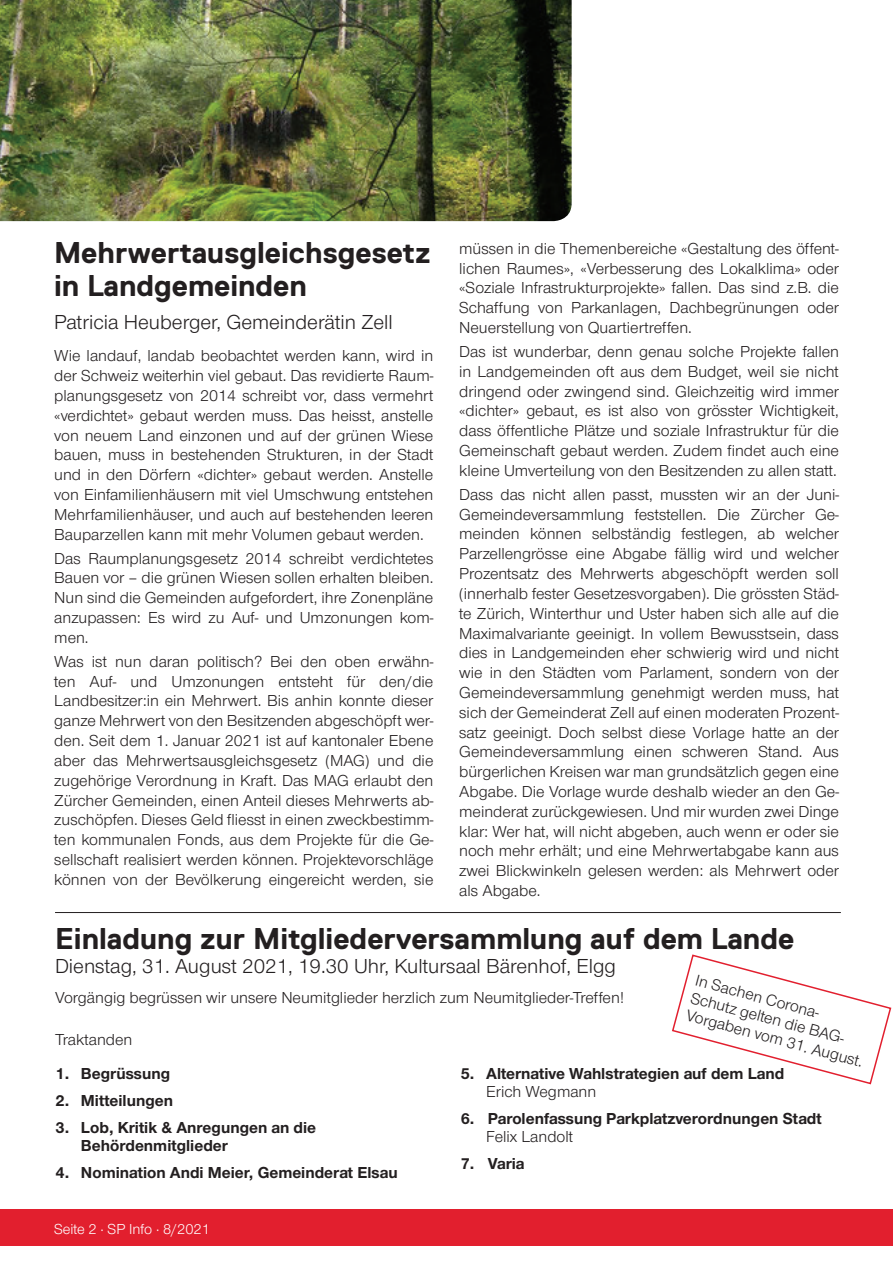
<style>
.page{position:relative;width:893px;height:1263px;background:#fff}
.page>*{position:absolute;margin:0;border:0;box-sizing:border-box;transform-origin:0 0}
.t1{font:700 30px/33px "Replica";color:#231f20}
.t2{font:21px "Nimbus San Nov";color:#231f20}
.t3{font:16.5px/19.8px "Nimbus San Nov";color:#231f20;text-align:justify}
.t4{font:700 16.5px/18px "Nimbus San Nov";color:#231f20}
.t5{font:15px "Nimbus San Nov";color:#fff}
</style>
<div class="page">
<div style="left:0;top:1209px;width:893px;height:37px;background:#e21f2e"></div>
<img style="left:0;top:0;width:572px;height:221px">
<hr style="left:55px;top:912px;width:786px;height:1px;background:#231f20">
<svg style="left:672px;top:954px;width:220px;height:131px"></svg>
<h1 class="t1" style="left:54px;top:236px;width:378px">Mehrwertausgleichsgesetz in Landgemeinden</h1>
<p class="t2" style="left:54px;top:310px;width:340px">Patricia Heuberger, Gemeinderätin Zell</p>
<p class="t3" style="left:54px;top:346px;width:381px">Wie landauf, landab beobachtet werden kann, wird in der Schweiz weiterhin viel gebaut. Das revidierte Raum&shy;planungsgesetz von 2014 schreibt vor, dass vermehrt «verdichtet» gebaut werden muss. Das heisst, anstelle von neuem Land einzonen und auf der grünen Wiese bauen, muss in bestehenden Strukturen, in der Stadt und in den Dörfern «dichter» gebaut werden. Anstelle von Einfamilienhäusern mit viel Umschwung entstehen Mehrfamilienhäuser, und auch auf bestehenden leeren Bauparzellen kann mit mehr Volumen gebaut werden.</p>
<p class="t3" style="left:54px;top:548px;width:381px">Das Raumplanungsgesetz 2014 schreibt verdichtetes Bauen vor – die grünen Wiesen sollen erhalten bleiben.<br>Nun sind die Gemeinden aufgefordert, ihre Zonenpläne anzupassen: Es wird zu Auf- und Umzonungen kom&shy;men.</p>
<p class="t3" style="left:54px;top:652px;width:381px">Was ist nun daran politisch? Bei den oben erwähn&shy;ten Auf- und Umzonungen entsteht für den/die Landbesitzer:in ein Mehrwert. Bis anhin konnte dieser ganze Mehrwert von den Besitzenden abgeschöpft wer&shy;den. Seit dem 1. Januar 2021 ist auf kantonaler Ebene aber das Mehrwertsausgleichsgesetz (MAG) und die zugehörige Verordnung in Kraft. Das MAG erlaubt den Zürcher Gemeinden, einen Anteil dieses Mehrwerts ab&shy;zuschöpfen. Dieses Geld fliesst in einen zweckbestimm&shy;ten kommunalen Fonds, aus dem Projekte für die Ge&shy;sellschaft realisiert werden können. Projektevorschläge können von der Bevölkerung eingereicht werden, sie</p>
<p class="t3" style="left:459px;top:238px;width:381px">müssen in die Themenbereiche «Gestaltung des öffent&shy;lichen Raumes», «Verbesserung des Lokalklima» oder «Soziale Infrastrukturprojekte» fallen. Das sind z.B. die Schaffung von Parkanlagen, Dachbegrünungen oder Neuerstellung von Quartiertreffen.</p>
<p class="t3" style="left:459px;top:342px;width:381px">Das ist wunderbar, denn genau solche Projekte fallen in Landgemeinden oft aus dem Budget, weil sie nicht dringend oder zwingend sind. Gleichzeitig wird immer «dichter» gebaut, es ist also von grösster Wichtigkeit, dass öffentliche Plätze und soziale Infrastruktur für die Gemeinschaft gebaut werden. Zudem findet auch eine kleine Umverteilung von den Besitzenden zu allen statt.</p>
<p class="t3" style="left:459px;top:485px;width:381px">Dass das nicht allen passt, mussten wir an der Juni-Gemeindeversammlung feststellen. Die Zürcher Ge&shy;meinden können selbständig festlegen, ab welcher Parzellengrösse eine Abgabe fällig wird und welcher Prozentsatz des Mehrwerts abgeschöpft werden soll (innerhalb fester Gesetzesvorgaben). Die grössten Städ&shy;te Zürich, Winterthur und Uster haben sich alle auf die Maximalvariante geeinigt. In vollem Bewusstsein, dass dies in Landgemeinden eher schwierig wird und nicht wie in den Städten vom Parlament, sondern von der Gemeindeversammlung genehmigt werden muss, hat sich der Gemeinderat Zell auf einen moderaten Prozent&shy;satz geeinigt. Doch selbst diese Vorlage hatte an der Gemeindeversammlung einen schweren Stand. Aus bürgerlichen Kreisen war man grundsätzlich gegen eine Abgabe. Die Vorlage wurde deshalb wieder an den Ge&shy;meinderat zurückgewiesen. Und mir wurden zwei Dinge klar: Wer hat, will nicht abgeben, auch wenn er oder sie noch mehr erhält; und eine Mehrwertabgabe kann aus zwei Blickwinkeln gelesen werden: als Mehrwert oder als Abgabe.</p>
<h1 class="t1" style="left:55px;top:922px;width:741px">Einladung zur Mitgliederversammlung auf dem Lande</h1>
<p class="t2" style="left:55px;top:954px;width:562px">Dienstag, 31. August 2021, 19.30 Uhr, Kultursaal Bärenhof, Elgg</p>
<p class="t3" style="left:55px;top:987px;width:571px">Vorgängig begrüssen wir unsere Neumitglieder herzlich zum Neumitglieder-Treffen!</p>
<p class="t3" style="left:55px;top:1029px;width:79px">Traktanden</p>
<p class="t3" style="left:698px;top:971px;width:184px;line-height:18px;text-align:left;rotate:15deg">In Sachen Corona-<br>Schutz gelten die BAG-<br>Vorgaben vom 31. August.</p>
<p class="t4" style="left:55px;top:1064px;width:116px">1. Begrüssung</p>
<p class="t4" style="left:55px;top:1091px;width:119px">2. Mitteilungen</p>
<p class="t4" style="left:81px;top:1118px;width:237px;text-indent:-26px">3. Lob, Kritik &amp; Anregungen an die<br>Behördenmitglieder</p>
<p class="t4" style="left:55px;top:1163px;width:344px">4. Nomination Andi Meier, Gemeinderat Elsau</p>
<p class="t4" style="left:461px;top:1064px;width:325px">5. Alternative Wahlstrategien auf dem Land</p>
<p class="t3" style="left:486px;top:1081px;width:112px">Erich Wegmann</p>
<p class="t4" style="left:461px;top:1109px;width:363px">6. Parolenfassung Parkplatzverordnungen Stadt</p>
<p class="t3" style="left:486px;top:1126px;width:88px">Felix Landolt</p>
<p class="t4" style="left:461px;top:1154px;width:65px">7. Varia</p>
<p class="t5" style="left:54px;top:1221px;width:158px">Seite 2 В SP Info В 8/2021</p>
</div>
